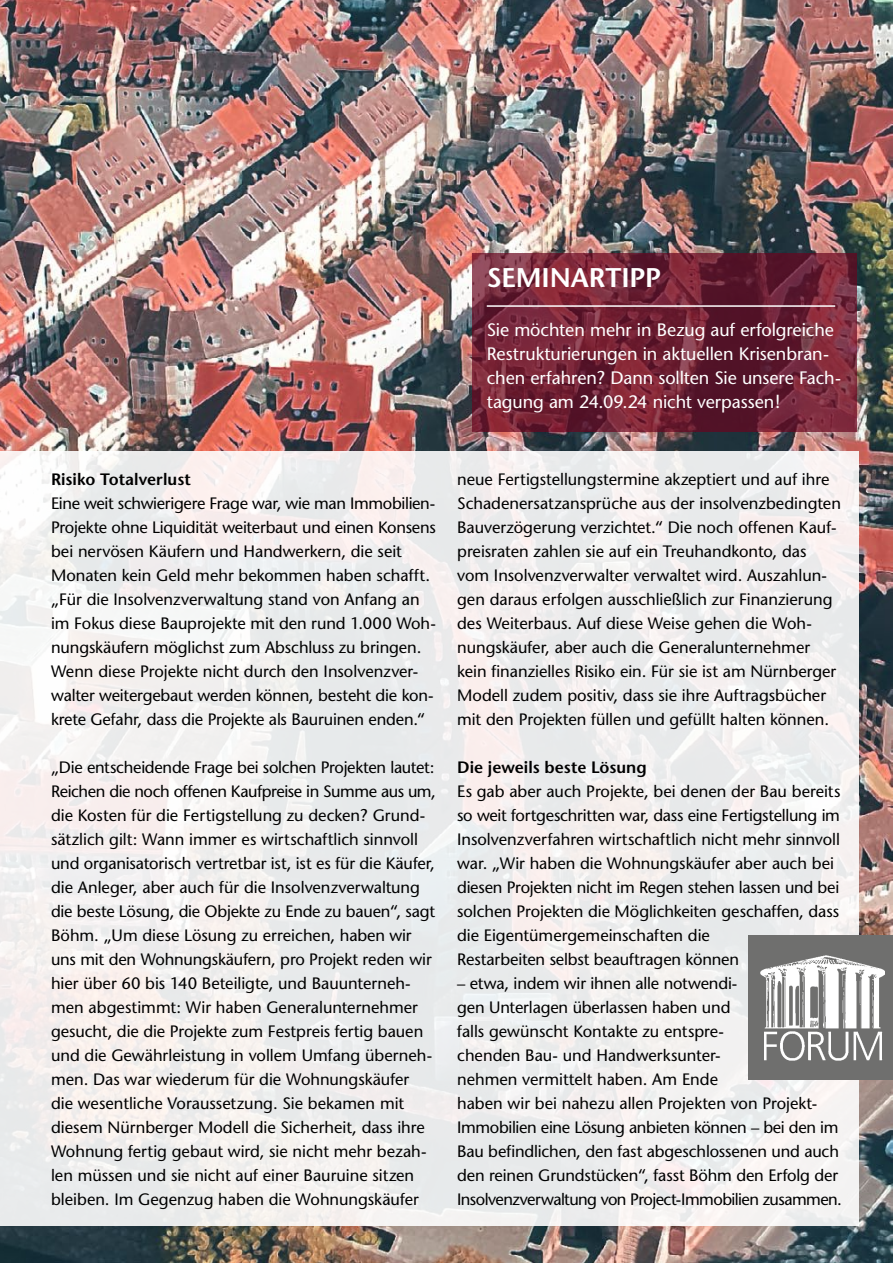
<style>
.page{position:relative;width:893px;height:1263px;background:#fff}
.page>*{position:absolute;margin:0;border:0;box-sizing:border-box;transform-origin:0 0}
.t1{font:600 27px "Stone Sans";color:#fff}
.t2{font:18px/24px "Stone Sans";letter-spacing:-.005em;color:#fff}
.t3{font:16.5px/24px "Stone Sans";letter-spacing:-.005em;color:#000}
.t4{font:600 16.5px "Stone Sans";color:#000}
</style>
<div class="page">
<img style="left:0;top:0;width:893px;height:1263px">
<div style="left:0;top:451px;width:859px;height:774px;background:#f0eeed"></div>
<svg style="left:472px;top:253px;width:385px;height:179px;background:#6f2336"></svg>
<hr style="left:487px;top:305px;width:348px;height:2px;background:#fff">
<svg style="left:748px;top:935px;width:145px;height:145px;background:#979796"></svg>
<h1 class="t1" style="left:487px;top:262px;width:176px">Seminartipp</h1>
<p class="t2" style="left:487px;top:318px;width:356px">Sie möchten mehr in Bezug auf erfolgreiche Restrukturierungen in aktuellen Krisenbran&shy;chen erfahren? Dann sollten Sie unsere Fach&shy;tagung am 24.09.24 nicht verpassen!</p>
<p class="t4" style="left:51px;top:469px;width:141px">Risiko Totalverlust</p>
<p class="t3" style="left:51px;top:491px;width:386px">Eine weit schwierigere Frage war, wie man Immobilien-Projekte ohne Liquidität weiterbaut und einen Konsens bei nervösen Käufern und Handwerkern, die seit Monaten kein Geld mehr bekommen haben schafft. „Für die Insolvenzverwaltung stand von Anfang an im Fokus diese Bauprojekte mit den rund 1.000 Woh&shy;nungskäufern möglichst zum Abschluss zu bringen.<br>Wenn diese Projekte nicht durch den Insolvenzver&shy;walter weitergebaut werden können, besteht die kon&shy;krete Gefahr, dass die Projekte als Bauruinen enden.“</p>
<p class="t3" style="left:51px;top:755px;width:386px">„Die entscheidende Frage bei solchen Projekten lautet:<br>Reichen die noch offenen Kaufpreise in Summe aus um, die Kosten für die Fertigstellung zu decken? Grund&shy;sätzlich gilt: Wann immer es wirtschaftlich sinnvoll und organisatorisch vertretbar ist, ist es für die Käufer, die Anleger, aber auch für die Insolvenzverwaltung die beste Lösung, die Objekte zu Ende zu bauen“, sagt Böhm. „Um diese Lösung zu erreichen, haben wir uns mit den Wohnungskäufern, pro Projekt reden wir hier über 60 bis 140 Beteiligte, und Bauunterneh&shy;men abgestimmt: Wir haben Generalunternehmer gesucht, die die Projekte zum Festpreis fertig bauen und die Gewährleistung in vollem Umfang überneh&shy;men. Das war wiederum für die Wohnungskäufer<br>die wesentliche Voraussetzung. Sie bekamen mit diesem Nürnberger Modell die Sicherheit, dass ihre Wohnung fertig gebaut wird, sie nicht mehr bezah&shy;len müssen und sie nicht auf einer Bauruine sitzen bleiben. Im Gegenzug haben die Wohnungskäufer</p>
<p class="t3" style="left:457px;top:467px;width:385px">neue Fertigstellungstermine akzeptiert und auf ihre Schadenersatzansprüche aus der insolvenzbedingten Bauverzögerung verzichtet.“ Die noch offenen Kauf&shy;preisraten zahlen sie auf ein Treuhandkonto, das vom Insolvenzverwalter verwaltet wird. Auszahlun&shy;gen daraus erfolgen ausschließlich zur Finanzierung des Weiterbaus. Auf diese Weise gehen die Woh&shy;nungskäufer, aber auch die Generalunternehmer kein finanzielles Risiko ein. Für sie ist am Nürnberger Modell zudem positiv, dass sie ihre Auftragsbücher mit den Projekten füllen und gefüllt halten können.</p>
<p class="t4" style="left:457px;top:757px;width:191px">Die jeweils beste Lösung</p>
<p class="t3" style="left:457px;top:779px;width:385px">Es gab aber auch Projekte, bei denen der Bau bereits so weit fortgeschritten war, dass eine Fertigstellung im Insolvenzverfahren wirtschaftlich nicht mehr sinnvoll war. „Wir haben die Wohnungskäufer aber auch bei diesen Projekten nicht im Regen stehen lassen und bei solchen Projekten die Möglichkeiten geschaffen, dass die Eigentümergemeinschaften die<br>Restarbeiten selbst beauftragen können</p>
<p class="t3" style="left:457px;top:971px;width:386px">– etwa, indem wir ihnen alle notwendi-<br>gen Unterlagen überlassen haben und<br>falls gewünscht Kontakte zu entspre-<br>chenden Bau- und Handwerksunter-<br>nehmen vermittelt haben. Am Ende<br>haben wir bei nahezu allen Projekten von Projekt-Immobilien eine Lösung anbieten können – bei den im Bau befindlichen, den fast abgeschlossenen und auch den reinen Grundstücken“, fasst Böhm den Erfolg der Insolvenzverwaltung von Project-Immobilien zusammen.</p>
</div>
